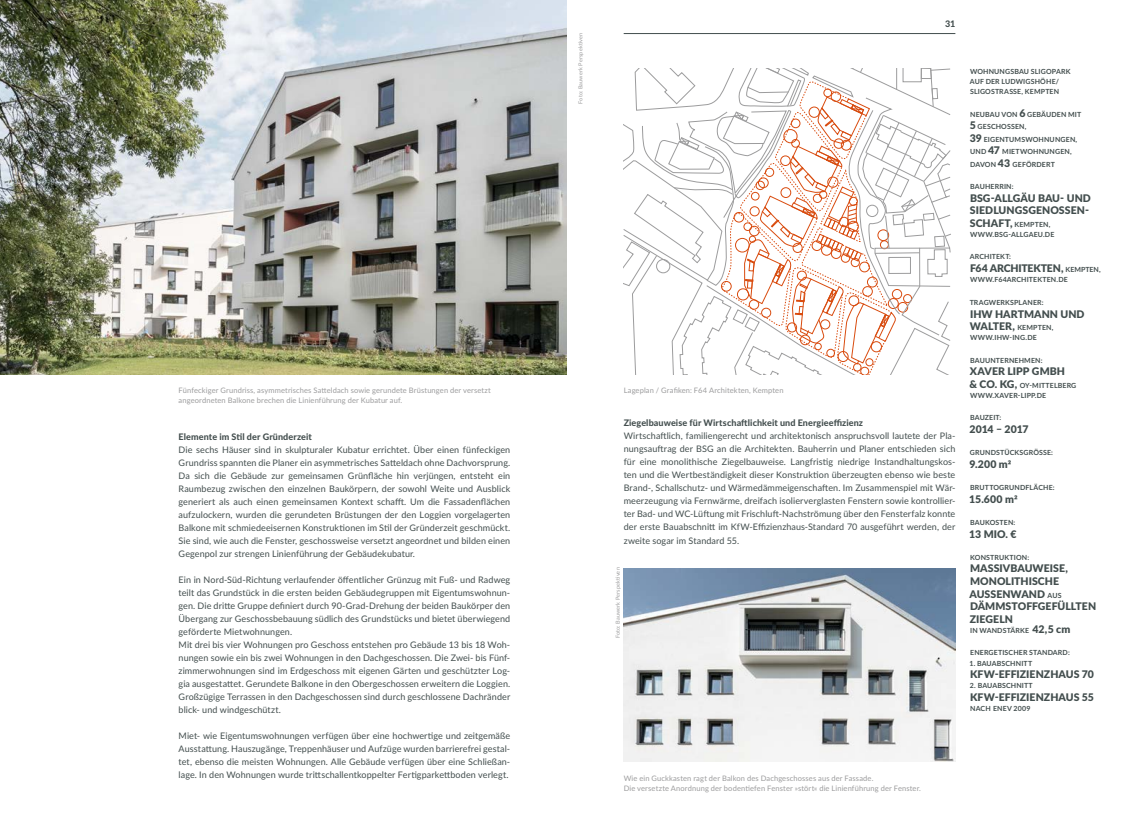
<style>
.page{position:relative;width:1134px;height:823px;background:#fff}
.page>*{position:absolute;margin:0;border:0;box-sizing:border-box;transform-origin:0 0}
.t1{font:900 10.5px/12.6px "Lato";letter-spacing:.005em;color:#434e4e}
.t2{font:900 10.5px "Lato";letter-spacing:-.015em;color:#434e4e}
.t3{font:9px/13px "Lato";letter-spacing:.01em;color:#434e4e;text-align:justify}
.t4{font:800 9px "Lato";letter-spacing:.01em;color:#434e4e}
.t5{font:7.5px/10px "Lato";letter-spacing:.02em;color:#9c9c9d}
.t6{font:700 7px/10px "Lato";letter-spacing:.02em;color:#434e4e}
.t7{font:5.5px "Lato";letter-spacing:.025em;color:#9c9c9d}
.s1{font-weight:900;font-size:10.5px}
.s2{font-weight:700;font-size:7px}
</style>
<div class="page">
<hr style="left:624px;top:33px;width:331px;height:1px;background:#434e4e">
<img style="left:0;top:0;width:567px;height:374px">
<img style="left:624px;top:568px;width:331px;height:193px">
<svg style="left:624px;top:69px;width:327px;height:305px"></svg>
<div style="left:656px;top:259px;width:14px;height:14px;border:1px solid #9c9c9d;border-radius:50%"></div>
<p class="t5" style="left:179px;top:385px;width:314px">Fünfeckiger Grundriss, asymmetrisches Satteldach sowie gerundete Brüstungen der versetzt angeordneten Balkone brechen die Linienführung der Kubatur auf.</p>
<p class="t4" style="left:179px;top:429px;width:135px">Elemente im Stil der Gründerzeit</p>
<p class="t3" style="left:179px;top:442px;width:333px">Die sechs Häuser sind in skulpturaler Kubatur errichtet. Über einen fünfeckigen Grundriss spannten die Planer ein asymmetrisches Satteldach ohne Dachvorsprung.<br>Da sich die Gebäude zur gemeinsamen Grünfläche hin verjüngen, entsteht ein Raumbezug zwischen den einzelnen Baukörpern, der sowohl Weite und Ausblick generiert als auch einen gemeinsamen Kontext schafft. Um die Fassadenflächen aufzulockern, wurden die gerundeten Brüstungen der den Loggien vorgelagerten Balkone mit schmiedeeisernen Konstruktionen im Stil der Gründerzeit geschmückt.<br>Sie sind, wie auch die Fenster, geschossweise versetzt angeordnet und bilden einen Gegenpol zur strengen Linienführung der Gebäudekubatur.</p>
<p class="t3" style="left:179px;top:572px;width:333px;text-align:left">Ein in Nord-Süd-Richtung verlaufender öffentlicher Grünzug mit Fuß- und Radweg teilt das Grundstück in die ersten beiden Gebäudegruppen mit Eigentumswohnun&shy;gen. Die dritte Gruppe definiert durch 90-Grad-Drehung der beiden Baukörper den Übergang zur Geschossbebauung südlich des Grundstücks und bietet überwiegend geförderte Mietwohnungen.<br>Mit drei bis vier Wohnungen pro Geschoss entstehen pro Gebäude 13 bis 18 Woh&shy;nungen sowie ein bis zwei Wohnungen in den Dachgeschossen. Die Zwei- bis Fünf&shy;zimmerwohnungen sind im Erdgeschoss mit eigenen Gärten und geschützter Log&shy;gia ausgestattet. Gerundete Balkone in den Obergeschossen erweitern die Loggien.<br>Großzügige Terrassen in den Dachgeschossen sind durch geschlossene Dachränder blick- und windgeschützt.</p>
<p class="t3" style="left:179px;top:728px;width:333px">Miet- wie Eigentumswohnungen verfügen über eine hochwertige und zeitgemäße Ausstattung. Hauszugänge, Treppenhäuser und Aufzüge wurden barrierefrei gestal&shy;tet, ebenso die meisten Wohnungen. Alle Gebäude verfügen über eine Schließan&shy;lage. In den Wohnungen wurde trittschallentkoppelter Fertigparkettboden verlegt.</p>
<p class="t7" style="left:577px;top:104px;width:72px;rotate:-90deg">Foto: Bauwerk Perspektiven</p>
<p class="t4" style="left:945px;top:17px;width:12px">31</p>
<p class="t5" style="left:624px;top:385px;width:161px">Lageplan / Grafiken: F64 Architekten, Kempten</p>
<p class="t4" style="left:624px;top:416px;width:241px">Ziegelbauweise für Wirtschaftlichkeit und Energieeffizienz</p>
<p class="t3" style="left:624px;top:429px;width:333px">Wirtschaftlich, familiengerecht und architektonisch anspruchsvoll lautete der Pla&shy;nungsauftrag der BSG an die Architekten. Bauherrin und Planer entschieden sich für eine monolithische Ziegelbauweise. Langfristig niedrige Instandhaltungskos&shy;ten und die Wertbeständigkeit dieser Konstruktion überzeugten ebenso wie beste Brand-, Schallschutz- und Wärmedämmeigenschaften. Im Zusammenspiel mit Wär&shy;meerzeugung via Fernwärme, dreifach isolierverglasten Fenstern sowie kontrollier&shy;ter Bad- und WC-Lüftung mit Frischluft-Nachströmung über den Fensterfalz konnte der erste Bauabschnitt im KfW-Effizienzhaus-Standard 70 ausgeführt werden, der zweite sogar im Standard 55.</p>
<p class="t7" style="left:614px;top:638px;width:72px;rotate:-90deg">Foto: Bauwerk Perspektiven</p>
<p class="t6" style="left:970px;top:66px;width:102px">WOHNUNGSBAU SLIGOPARK<br>AUF DER LUDWIGSHÖHE/<br>SLIGOSTRASSE, KEMPTEN</p>
<p class="t6" style="left:970px;top:107px;width:113px;line-height:12.5px">NEUBAU VON <span class="s1">6</span> GEBÄUDEN MIT<br><span class="s1">5</span> GESCHOSSEN,<br><span class="s1">39</span> EIGENTUMSWOHNUNGEN,<br>UND <span class="s1">47</span> MIETWOHNUNGEN,<br>DAVON <span class="s1">43</span> GEFÖRDERT</p>
<p class="t6" style="left:970px;top:181px;width:45px">BAUHERRIN:</p>
<p class="t1" style="left:970px;top:191px;width:122px">BSG-ALLGÄU BAU- UND<br>SIEDLUNGSGENOSSEN-</p>
<p class="t6" style="left:970px;top:219px;width:86px"><span class="s1">SCHAFT,</span> KEMPTEN,<br>WWW.BSG-ALLGAEU.DE</p>
<p class="t6" style="left:970px;top:251px;width:43px">ARCHITEKT:</p>
<p class="t2" style="left:970px;top:260px;width:132px">F64 ARCHITEKTEN, <span class="s2">KEMPTEN,</span></p>
<p class="t6" style="left:970px;top:274px;width:99px">WWW.F64ARCHITEKTEN.DE</p>
<p class="t6" style="left:970px;top:297px;width:76px">TRAGWERKSPLANER:</p>
<p class="t1" style="left:970px;top:307px;width:116px">IHW HARTMANN UND</p>
<p class="t6" style="left:970px;top:322px;width:85px"><span class="s1">WALTER,</span> KEMPTEN,<br>WWW.IHW-ING.DE</p>
<p class="t6" style="left:970px;top:355px;width:74px">BAUUNTERNEHMEN:</p>
<p class="t1" style="left:970px;top:364px;width:97px">XAVER LIPP GMBH</p>
<p class="t6" style="left:969px;top:380px;width:108px"><span class="s1">&amp; CO. KG,</span> OY-MITTELBERG<br>WWW.XAVER-LIPP.DE</p>
<p class="t6" style="left:970px;top:412px;width:32px">BAUZEIT:</p>
<p class="t1" style="left:969px;top:422px;width:61px">2014 – 2017</p>
<p class="t6" style="left:970px;top:447px;width:84px">GRUNDSTÜCKSGRÖSSE:</p>
<p class="t1" style="left:969px;top:457px;width:43px">9.200 m2</p>
<p class="t6" style="left:970px;top:482px;width:86px">BRUTTOGRUNDFLÄCHE:</p>
<p class="t1" style="left:969px;top:491px;width:50px">15.600 m2</p>
<p class="t6" style="left:970px;top:517px;width:47px">BAUKOSTEN:</p>
<p class="t1" style="left:969px;top:526px;width:49px">13 MIO. €</p>
<p class="t6" style="left:970px;top:551px;width:61px">KONSTRUKTION:</p>
<p class="t1" style="left:969px;top:561px;width:128px">MASSIVBAUWEISE,<br>MONOLITHISCHE<br>AUSSENWAND <span class="s2">AUS<br></span>DÄMMSTOFFGEFÜLLTEN<br>ZIEGELN</p>
<p class="t6" style="left:970px;top:625px;width:102px">IN WANDSTÄRKE <span class="s1">42,5 cm</span></p>
<p class="t6" style="left:970px;top:647px;width:101px">ENERGETISCHER STANDARD:</p>
<p class="t6" style="left:969px;top:657px;width:64px">1. BAUABSCHNITT</p>
<p class="t1" style="left:970px;top:667px;width:125px">KFW-EFFIZIENZHAUS 70</p>
<p class="t6" style="left:970px;top:679px;width:64px">2. BAUABSCHNITT</p>
<p class="t1" style="left:970px;top:689px;width:125px">KFW-EFFIZIENZHAUS 55</p>
<p class="t6" style="left:970px;top:702px;width:62px">NACH ENEV 2009</p>
<p class="t5" style="left:624px;top:772px;width:299px">Wie ein Guckkasten ragt der Balkon des Dachgeschosses aus der Fassade.<br>Die versetzte Anordnung der bodentiefen Fenster »stört« die Linienführung der Fenster.</p>
</div>
